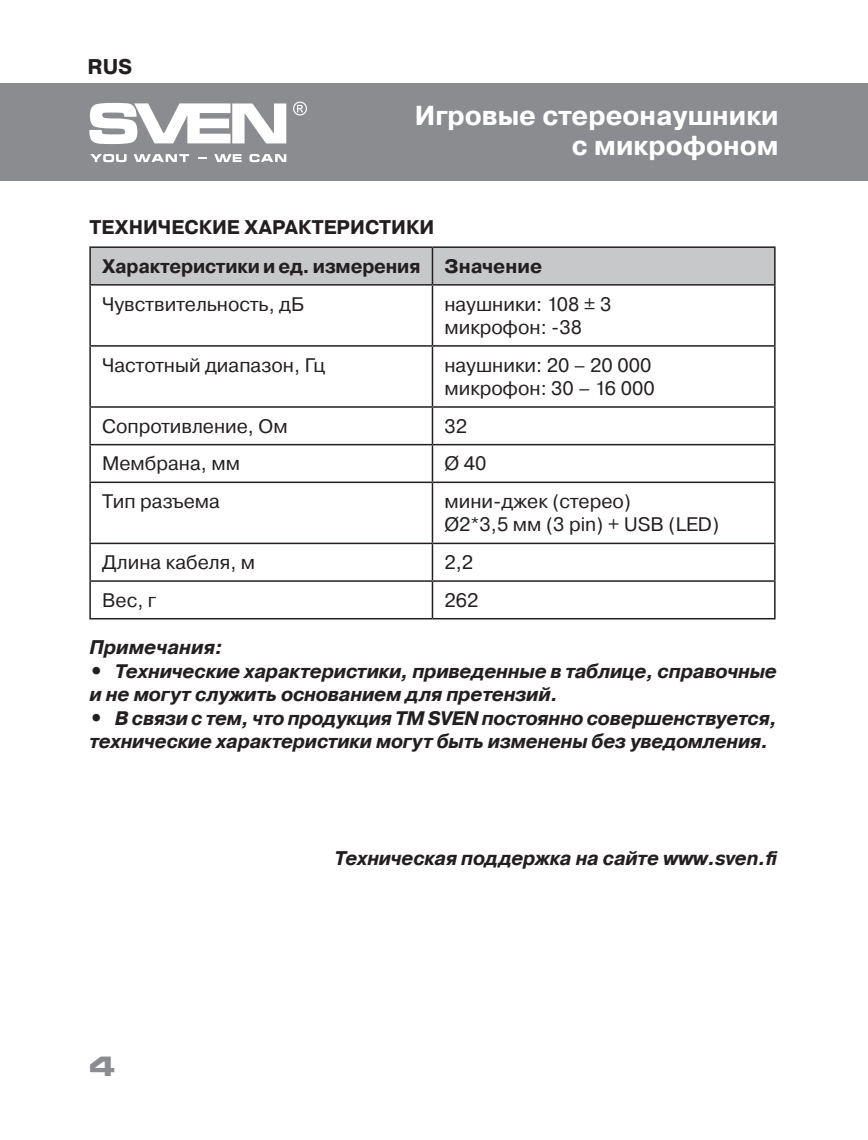
<style>
.page{position:relative;width:868px;height:1140px;background:#fff}
.page>*{position:absolute;margin:0;border:0;box-sizing:border-box;transform-origin:0 0}
.t1{font:700 27.3px/30px "Pragmatica";color:#fff;text-align:right}
.Numbers{font:700 27px "Micra";color:#8a8c8f}
.t2{font:700 21.3px "Pragmatica";color:#231f20}
.note{font:italic 700 19.8px "Pragmatica";letter-spacing:-.01em;color:#231f20}
.title_bold{font:700 19.8px "Pragmatica";color:#231f20}
.t3{font:italic 700 19.5px/23.4px "Pragmatica";letter-spacing:-.01em;color:#231f20}
.body_book{font:19.5px "Pragmatica";color:#231f20}
.body_book-2{font:700 19.5px "Pragmatica";letter-spacing:-.01em;color:#231f20}
.s1{font-style:normal;font-size:21px}
</style>
<div class="page">
<hr style="left:867px;top:83px;width:1px;height:97px;background:#8a8c8f">
<div style="left:0;top:83px;width:867px;height:97px;background:#8a8c8f"></div>
<svg style="left:89px;top:103px;width:197px;height:41px"></svg>
<svg style="left:90px;top:154px;width:36px;height:8px"></svg>
<svg style="left:133px;top:154px;width:56px;height:8px"></svg>
<svg style="left:214px;top:154px;width:27px;height:8px"></svg>
<svg style="left:249px;top:154px;width:37px;height:8px"></svg>
<svg style="left:293px;top:102px;width:14px;height:13px"></svg>
<div style="left:91px;top:248px;width:683px;height:36px;background:#c7c8ca"></div>
<hr style="left:89px;top:246px;width:343px;height:2px;background:#231f20">
<hr style="left:89px;top:248px;width:2px;height:36px;background:#231f20">
<hr style="left:89px;top:284px;width:343px;height:1px;background:#231f20">
<hr style="left:89px;top:285px;width:2px;height:60px;background:#231f20">
<hr style="left:89px;top:345px;width:343px;height:2px;background:#231f20">
<hr style="left:89px;top:347px;width:2px;height:59px;background:#231f20">
<hr style="left:89px;top:406px;width:343px;height:2px;background:#231f20">
<hr style="left:89px;top:408px;width:2px;height:36px;background:#231f20">
<hr style="left:89px;top:444px;width:343px;height:1px;background:#231f20">
<hr style="left:89px;top:445px;width:2px;height:36px;background:#231f20">
<hr style="left:89px;top:481px;width:343px;height:2px;background:#231f20">
<hr style="left:89px;top:483px;width:2px;height:59px;background:#231f20">
<hr style="left:89px;top:542px;width:343px;height:2px;background:#231f20">
<hr style="left:89px;top:544px;width:2px;height:36px;background:#231f20">
<hr style="left:89px;top:580px;width:343px;height:2px;background:#231f20">
<hr style="left:89px;top:582px;width:2px;height:36px;background:#231f20">
<hr style="left:89px;top:618px;width:343px;height:1px;background:#231f20">
<hr style="left:432px;top:246px;width:343px;height:2px;background:#231f20">
<hr style="left:431px;top:248px;width:2px;height:36px;background:#231f20">
<hr style="left:774px;top:248px;width:1px;height:36px;background:#231f20">
<hr style="left:432px;top:284px;width:343px;height:1px;background:#231f20">
<hr style="left:431px;top:285px;width:2px;height:60px;background:#231f20">
<hr style="left:774px;top:285px;width:1px;height:60px;background:#231f20">
<hr style="left:432px;top:345px;width:343px;height:2px;background:#231f20">
<hr style="left:431px;top:347px;width:2px;height:59px;background:#231f20">
<hr style="left:774px;top:347px;width:1px;height:59px;background:#231f20">
<hr style="left:432px;top:406px;width:343px;height:2px;background:#231f20">
<hr style="left:431px;top:408px;width:2px;height:36px;background:#231f20">
<hr style="left:774px;top:408px;width:1px;height:36px;background:#231f20">
<hr style="left:432px;top:444px;width:343px;height:1px;background:#231f20">
<hr style="left:431px;top:445px;width:2px;height:36px;background:#231f20">
<hr style="left:774px;top:445px;width:1px;height:36px;background:#231f20">
<hr style="left:432px;top:481px;width:343px;height:2px;background:#231f20">
<hr style="left:431px;top:483px;width:2px;height:59px;background:#231f20">
<hr style="left:774px;top:483px;width:1px;height:59px;background:#231f20">
<hr style="left:432px;top:542px;width:343px;height:2px;background:#231f20">
<hr style="left:431px;top:544px;width:2px;height:36px;background:#231f20">
<hr style="left:774px;top:544px;width:1px;height:36px;background:#231f20">
<hr style="left:432px;top:580px;width:343px;height:2px;background:#231f20">
<hr style="left:431px;top:582px;width:2px;height:36px;background:#231f20">
<hr style="left:774px;top:582px;width:1px;height:36px;background:#231f20">
<hr style="left:432px;top:618px;width:343px;height:1px;background:#231f20">
<p class="t2" style="left:88px;top:53px;width:46px">RUS</p>
<h1 class="t1" style="left:415px;top:100px;width:365px">Игровые стереонаушники с микрофоном</h1>
<p class="title_bold" style="left:89px;top:215px;width:346px">ТЕХНИЧЕСКИЕ ХАРАКТЕРИСТИКИ</p>
<p class="body_book-2" style="left:102px;top:253px;width:320px">Характеристики и ед. измерения</p>
<p class="body_book-2" style="left:444px;top:253px;width:99px">Значение</p>
<p class="body_book" style="left:102px;top:292px;width:203px">Чувствительность, дБ</p>
<p class="body_book" style="left:444px;top:292px;width:168px">наушники: 108 ± 3</p>
<p class="body_book" style="left:444px;top:315px;width:139px">микрофон: -38</p>
<p class="body_book" style="left:102px;top:353px;width:224px">Частотный диапазон, Гц</p>
<p class="body_book" style="left:444px;top:353px;width:208px">наушники: 20 – 20 000</p>
<p class="body_book" style="left:444px;top:376px;width:212px">микрофон: 30 – 16 000</p>
<p class="body_book" style="left:102px;top:414px;width:187px">Сопротивление, Ом</p>
<p class="body_book" style="left:444px;top:414px;width:24px">32</p>
<p class="body_book" style="left:102px;top:451px;width:139px">Мембрана, мм</p>
<p class="body_book" style="left:444px;top:451px;width:43px">Ø 40</p>
<p class="body_book" style="left:102px;top:489px;width:119px">Тип разъема</p>
<p class="body_book" style="left:444px;top:489px;width:188px">мини-джек (стерео)</p>
<p class="body_book" style="left:444px;top:512px;width:276px">Ø2*3,5 мм (3 pin) + USB (LED)</p>
<p class="body_book" style="left:102px;top:550px;width:155px">Длина кабеля, м</p>
<p class="body_book" style="left:444px;top:550px;width:30px">2,2</p>
<p class="body_book" style="left:102px;top:588px;width:56px">Вес, г</p>
<p class="body_book" style="left:444px;top:588px;width:35px">262</p>
<p class="note" style="left:89px;top:635px;width:135px">Примечания:</p>
<p class="t3" style="left:89px;top:660px;width:689px"><span class="s1">•</span> Технические характеристики, приведенные в таблице, справочные и не могут служить основанием для претензий.</p>
<p class="t3" style="left:89px;top:706px;width:689px"><span class="s1">•</span> В связи с тем, что продукция ТМ SVEN постоянно совершенствуется, технические характеристики могут быть изменены без уведомления.</p>
<p class="Numbers" style="left:89px;top:1052px;width:29px">4</p>
<p class="note" style="left:334px;top:846px;width:444px">Техническая поддержка на сайтe www.sven.fi</p>
</div>
